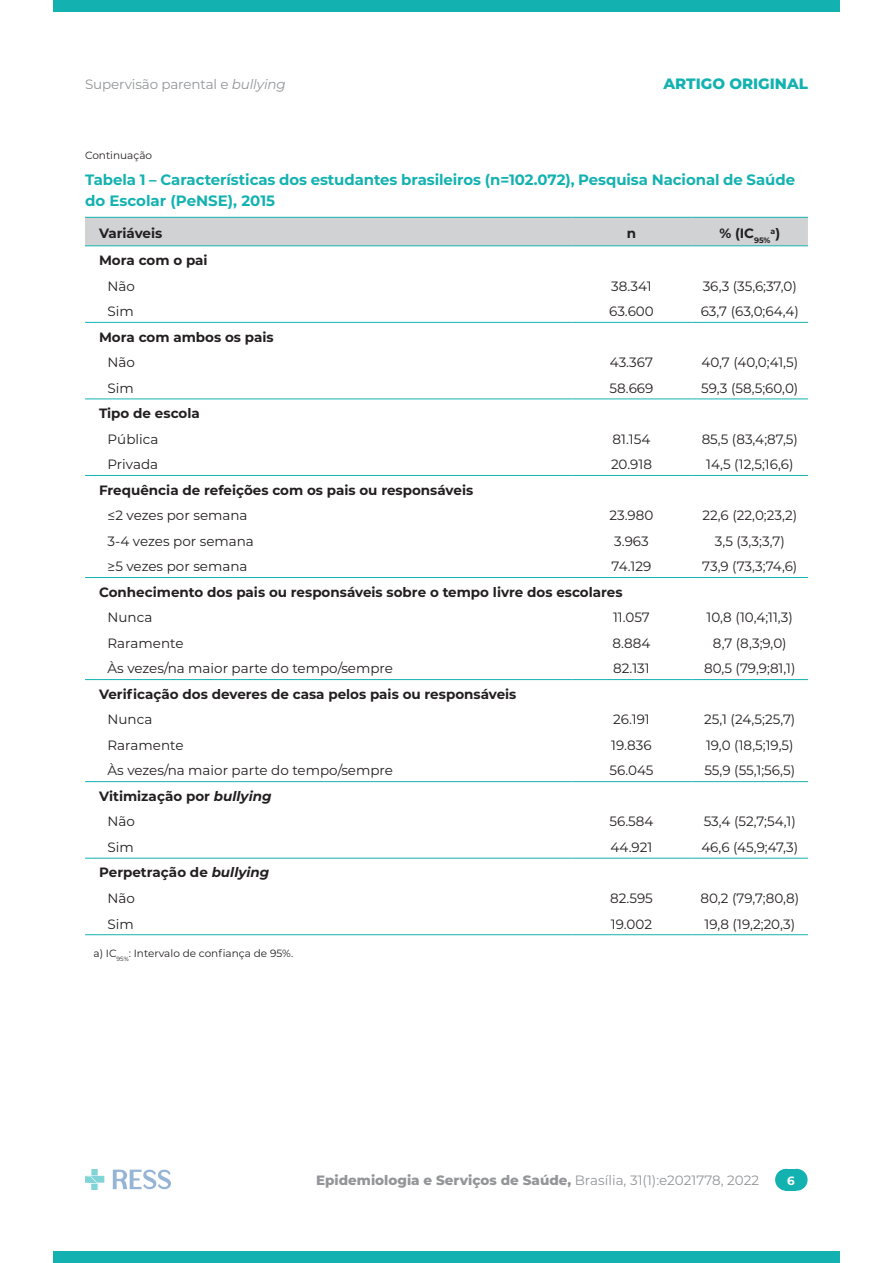
<style>
.page{position:relative;width:893px;height:1263px;background:#fff}
.page>*{position:absolute;margin:0;border:0;box-sizing:border-box;transform-origin:0 0}
.titulo_tab{font:700 15px/21px "Montserrat";letter-spacing:-.005em;color:#13b2b1}
.t1{font:800 15px "Montserrat";color:#13b2b1}
.texto_tab_cen{font:13.5px "Montserrat";color:#231f20}
.texto_tab_esq{font:700 13.5px "Montserrat";color:#231f20}
.texto_tab_esq2{font:13.5px "Montserrat";color:#231f20}
.t2{font:800 13.5px "Montserrat";color:#939598}
.t3{font:13.5px "Montserrat";letter-spacing:-.01em;color:#939598}
.texto_tab_cen-2{font:700 13.5px "Montserrat";color:#231f20}
.t4{font:700 12px "Montserrat";color:#fff}
.legenda_esq{font:10.5px "Montserrat";color:#231f20}
.legenda_esq2{font:10.5px "Montserrat";color:#231f20}
.texto_tab_cen-3{font:700 7.8px "Montserrat";color:#231f20}
.s1{font-style:italic}
.s2{font-size:13.5px}
.s3{font-weight:400}
</style>
<div class="page">
<div style="left:53px;top:1251px;width:787px;height:12px;background:#13b2b1"></div>
<div style="left:53px;top:0;width:787px;height:11px;background:#13b2b1"></div>
<img style="left:85px;top:1170px;width:85px;height:20px">
<div style="left:775px;top:1169px;width:22px;height:22px;background:#13b2b1;border-radius:50%"></div>
<div style="left:786px;top:1169px;width:22px;height:22px;background:#13b2b1;border-radius:50%"></div>
<div style="left:786px;top:1169px;width:10px;height:22px;background:#13b2b1"></div>
<div style="left:85px;top:218px;width:723px;height:27px;background:#d1d2d4"></div>
<hr style="left:85px;top:245px;width:486px;height:1px;background:#13b2b1">
<hr style="left:571px;top:245px;width:121px;height:1px;background:#13b2b1">
<hr style="left:692px;top:245px;width:116px;height:1px;background:#13b2b1">
<hr style="left:85px;top:398px;width:486px;height:1px;background:#13b2b1">
<hr style="left:571px;top:398px;width:121px;height:1px;background:#13b2b1">
<hr style="left:692px;top:398px;width:116px;height:1px;background:#13b2b1">
<hr style="left:85px;top:475px;width:486px;height:1px;background:#13b2b1">
<hr style="left:571px;top:475px;width:121px;height:1px;background:#13b2b1">
<hr style="left:692px;top:475px;width:116px;height:1px;background:#13b2b1">
<hr style="left:85px;top:322px;width:486px;height:1px;background:#13b2b1">
<hr style="left:571px;top:322px;width:121px;height:1px;background:#13b2b1">
<hr style="left:692px;top:322px;width:116px;height:1px;background:#13b2b1">
<hr style="left:85px;top:217px;width:486px;height:1px;background:#13b2b1">
<hr style="left:571px;top:217px;width:121px;height:1px;background:#13b2b1">
<hr style="left:692px;top:217px;width:116px;height:1px;background:#13b2b1">
<hr style="left:85px;top:577px;width:486px;height:1px;background:#13b2b1">
<hr style="left:571px;top:577px;width:121px;height:1px;background:#13b2b1">
<hr style="left:692px;top:577px;width:116px;height:1px;background:#13b2b1">
<hr style="left:85px;top:679px;width:486px;height:1px;background:#13b2b1">
<hr style="left:571px;top:679px;width:121px;height:1px;background:#13b2b1">
<hr style="left:692px;top:679px;width:116px;height:1px;background:#13b2b1">
<hr style="left:85px;top:781px;width:486px;height:1px;background:#13b2b1">
<hr style="left:571px;top:781px;width:121px;height:1px;background:#13b2b1">
<hr style="left:692px;top:781px;width:116px;height:1px;background:#13b2b1">
<hr style="left:85px;top:858px;width:486px;height:1px;background:#13b2b1">
<hr style="left:571px;top:858px;width:121px;height:1px;background:#13b2b1">
<hr style="left:692px;top:858px;width:116px;height:1px;background:#13b2b1">
<hr style="left:85px;top:934px;width:486px;height:1px;background:#13b2b1">
<hr style="left:571px;top:934px;width:121px;height:1px;background:#13b2b1">
<hr style="left:692px;top:934px;width:116px;height:1px;background:#13b2b1">
<p class="t3" style="left:85px;top:75px;width:202px">Supervisão parental e <span class="s1">bullying</span></p>
<p class="t1" style="left:663px;top:73px;width:146px">ARTIGO ORIGINAL</p>
<p class="legenda_esq2" style="left:85px;top:148px;width:69px">Continuação</p>
<p class="titulo_tab" style="left:85px;top:168px;width:711px">Tabela 1 – Características dos estudantes brasileiros (n=102.072), Pesquisa Nacional de Saúde do Escolar (PeNSE), 2015</p>
<p class="texto_tab_esq" style="left:99px;top:224px;width:65px">Variáveis</p>
<p class="texto_tab_cen-2" style="left:627px;top:224px;width:11px">n</p>
<p class="texto_tab_cen-2" style="left:719px;top:224px;width:53px">% (IC<sub>95%</sub></p>
<p class="texto_tab_cen-3" style="left:771px;top:225px;width:11px">a<span class="s2">)</span></p>
<p class="texto_tab_esq" style="left:99px;top:251px;width:110px">Mora com o pai</p>
<p class="texto_tab_esq2" style="left:108px;top:277px;width:29px">Não</p>
<p class="texto_tab_cen" style="left:611px;top:277px;width:42px">38.341</p>
<p class="texto_tab_cen" style="left:703px;top:277px;width:96px">36,3 (35,6;37,0)</p>
<p class="texto_tab_esq2" style="left:108px;top:302px;width:28px">Sim</p>
<p class="texto_tab_cen" style="left:609px;top:302px;width:46px">63.600</p>
<p class="texto_tab_cen" style="left:701px;top:302px;width:100px">63,7 (63,0;64,4)</p>
<p class="texto_tab_esq" style="left:99px;top:327px;width:176px">Mora com ambos os pais</p>
<p class="texto_tab_esq2" style="left:108px;top:353px;width:29px">Não</p>
<p class="texto_tab_cen" style="left:610px;top:353px;width:45px">43.367</p>
<p class="texto_tab_cen" style="left:701px;top:353px;width:98px">40,7 (40,0;41,5)</p>
<p class="texto_tab_esq2" style="left:108px;top:379px;width:28px">Sim</p>
<p class="texto_tab_cen" style="left:610px;top:379px;width:45px">58.669</p>
<p class="texto_tab_cen" style="left:701px;top:379px;width:99px">59,3 (58,5;60,0)</p>
<p class="texto_tab_esq" style="left:99px;top:404px;width:102px">Tipo de escola</p>
<p class="texto_tab_esq2" style="left:108px;top:430px;width:52px">Pública</p>
<p class="texto_tab_cen" style="left:613px;top:430px;width:39px">81.154</p>
<p class="texto_tab_cen" style="left:702px;top:430px;width:98px">85,5 (83,4;87,5)</p>
<p class="texto_tab_esq2" style="left:108px;top:455px;width:52px">Privada</p>
<p class="texto_tab_cen" style="left:611px;top:455px;width:42px">20.918</p>
<p class="texto_tab_cen" style="left:706px;top:455px;width:89px">14,5 (12,5;16,6)</p>
<p class="texto_tab_esq" style="left:99px;top:480px;width:376px">Frequência de refeições com os pais ou responsáveis</p>
<p class="texto_tab_esq2" style="left:108px;top:506px;width:141px">≤2 vezes por semana</p>
<p class="texto_tab_cen" style="left:609px;top:506px;width:45px">23.980</p>
<p class="texto_tab_cen" style="left:702px;top:506px;width:96px">22,6 (22,0;23,2)</p>
<p class="texto_tab_esq2" style="left:108px;top:532px;width:148px">3-4 vezes por semana</p>
<p class="texto_tab_cen" style="left:614px;top:532px;width:36px">3.963</p>
<p class="texto_tab_cen" style="left:715px;top:532px;width:71px">3,5 (3,3;3,7)</p>
<p class="texto_tab_esq2" style="left:108px;top:557px;width:141px">≥5 vezes por semana</p>
<p class="texto_tab_cen" style="left:612px;top:557px;width:41px">74.129</p>
<p class="texto_tab_cen" style="left:702px;top:557px;width:97px">73,9 (73,3;74,6)</p>
<p class="texto_tab_esq" style="left:99px;top:582px;width:525px">Conhecimento dos pais ou responsáveis sobre o tempo livre dos escolares</p>
<p class="texto_tab_esq2" style="left:108px;top:608px;width:46px">Nunca</p>
<p class="texto_tab_cen" style="left:613px;top:608px;width:38px">11.057</p>
<p class="texto_tab_cen" style="left:707px;top:608px;width:88px">10,8 (10,4;11,3)</p>
<p class="texto_tab_esq2" style="left:108px;top:634px;width:77px">Raramente</p>
<p class="texto_tab_cen" style="left:612px;top:634px;width:39px">8.884</p>
<p class="texto_tab_cen" style="left:713px;top:634px;width:75px">8,7 (8,3;9,0)</p>
<p class="texto_tab_esq2" style="left:108px;top:659px;width:287px">Às vezes/na maior parte do tempo/sempre</p>
<p class="texto_tab_cen" style="left:613px;top:659px;width:38px">82.131</p>
<p class="texto_tab_cen" style="left:704px;top:659px;width:93px">80,5 (79,9;81,1)</p>
<p class="texto_tab_esq" style="left:99px;top:684px;width:419px">Verificação dos deveres de casa pelos pais ou responsáveis</p>
<p class="texto_tab_esq2" style="left:108px;top:710px;width:46px">Nunca</p>
<p class="texto_tab_cen" style="left:613px;top:710px;width:38px">26.191</p>
<p class="texto_tab_cen" style="left:704px;top:710px;width:93px">25,1 (24,5;25,7)</p>
<p class="texto_tab_esq2" style="left:108px;top:736px;width:77px">Raramente</p>
<p class="texto_tab_cen" style="left:611px;top:736px;width:42px">19.836</p>
<p class="texto_tab_cen" style="left:706px;top:736px;width:89px">19,0 (18,5;19,5)</p>
<p class="texto_tab_esq2" style="left:108px;top:761px;width:287px">Às vezes/na maior parte do tempo/sempre</p>
<p class="texto_tab_cen" style="left:609px;top:761px;width:46px">56.045</p>
<p class="texto_tab_cen" style="left:704px;top:761px;width:92px">55,9 (55,1;56,5)</p>
<p class="texto_tab_esq" style="left:99px;top:786px;width:174px">Vitimização por <span class="s1">bullying</span></p>
<p class="texto_tab_esq2" style="left:108px;top:812px;width:29px">Não</p>
<p class="texto_tab_cen" style="left:609px;top:812px;width:46px">56.584</p>
<p class="texto_tab_cen" style="left:704px;top:812px;width:94px">53,4 (52,7;54,1)</p>
<p class="texto_tab_esq2" style="left:108px;top:838px;width:28px">Sim</p>
<p class="texto_tab_cen" style="left:611px;top:838px;width:43px">44.921</p>
<p class="texto_tab_cen" style="left:701px;top:838px;width:98px">46,6 (45,9;47,3)</p>
<p class="texto_tab_esq" style="left:99px;top:863px;width:172px">Perpetração de <span class="s1">bullying</span></p>
<p class="texto_tab_esq2" style="left:108px;top:889px;width:29px">Não</p>
<p class="texto_tab_cen" style="left:610px;top:889px;width:44px">82.595</p>
<p class="texto_tab_cen" style="left:700px;top:889px;width:100px">80,2 (79,7;80,8)</p>
<p class="texto_tab_esq2" style="left:108px;top:914px;width:28px">Sim</p>
<p class="texto_tab_cen" style="left:611px;top:914px;width:43px">19.002</p>
<p class="texto_tab_cen" style="left:704px;top:914px;width:92px">19,8 (19,2;20,3)</p>
<p class="legenda_esq" style="left:94px;top:946px;width:201px">a) IC<sub>95%</sub>: Intervalo de confiança de 95%.</p>
<p class="t2" style="left:316px;top:1170px;width:444px">Epidemiologia e Serviços de Saúde, <span class="s3">Brasília, 31(1):e2021778, 2022</span></p>
<p class="t4" style="left:787px;top:1172px;width:9px">6</p>
</div>
